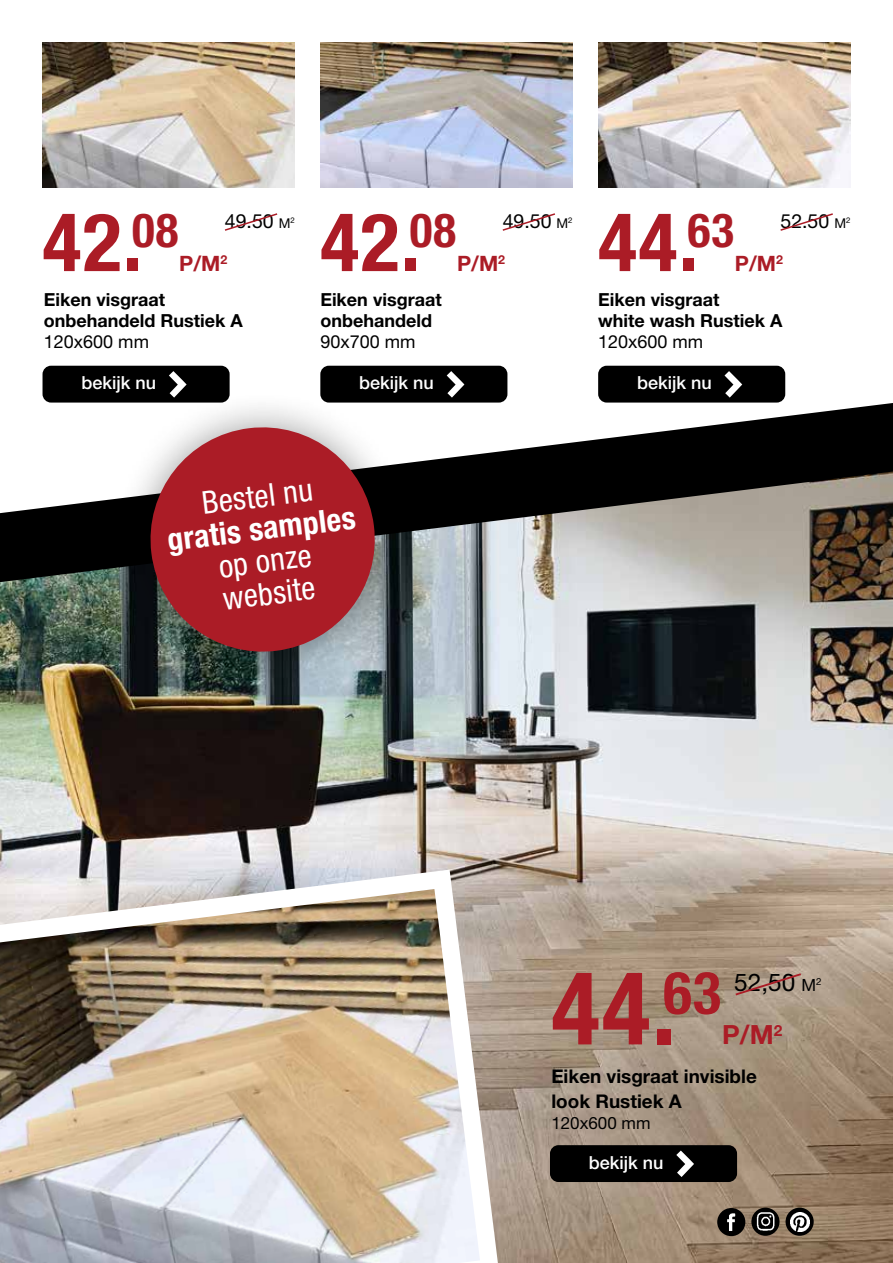
<style>
.page{position:relative;width:893px;height:1263px;background:#fff}
.page>*{position:absolute;margin:0;border:0;box-sizing:border-box;transform-origin:0 0}
.t1{font:700 condensed 100.95px "Helvetica Neue";color:#ab1c26}
.t2{font:700 condensed 80.7px "Helvetica Neue";color:#ab1c26}
.t3{font:condensed 31.65px/32.5px "Helvetica Neue";color:#fff}
.t4{font:700 condensed 31.65px "Helvetica Neue";color:#fff}
.t5{font:700 26.55px "Helvetica Neue LT Std";color:#ab1c26}
.t6{font:24.3px "Helvetica Neue LT Std";color:#000}
.t7{font:700 21.15px "Helvetica Neue LT Std";color:#ab1c26}
.t8{font:19.5px "Helvetica Neue LT Std";color:#000}
.t9{font:700 18.9px/25.5px "Helvetica Neue LT Std";color:#000}
.t10{font:700 18px/21px "Helvetica Neue LT Std";color:#000}
.t11{font:500 18px "Helvetica Neue LT Std";color:#fff}
.t12{font:18px "Helvetica Neue LT Std";color:#000}
.t13{font:16.95px "Helvetica Neue LT Std";color:#000}
.s1{font-size:13.5px}
.s2{font-size:16.8px}
</style>
<div class="page">
<img style="left:0;top:582px;width:893px;height:681px">
<img style="left:0;top:860px;width:509px;height:403px">
<div style="left:550px;top:1145px;width:187px;height:37px;background:#000;border-radius:9px"></div>
<svg style="left:676px;top:1150px;width:18px;height:27px"></svg>
<svg style="left:733px;top:972px;width:70px;height:25px;background:#af9483"></svg>
<svg style="left:0;top:403px;width:893px;height:179px"></svg>
<img style="left:717px;top:1208px;width:28px;height:28px;border-radius:14px">
<div style="left:751px;top:1208px;width:28px;height:28px;background:#000;border-radius:50%"></div>
<img style="left:754px;top:1211px;width:23px;height:22px">
<svg style="left:786px;top:1208px;width:28px;height:28px"></svg>
<img style="left:790px;top:1212px;width:19px;height:19px">
<img style="left:43px;top:43px;width:252px;height:145px">
<img style="left:320px;top:43px;width:253px;height:145px">
<img style="left:598px;top:43px;width:252px;height:145px">
<div style="left:43px;top:366px;width:187px;height:37px;background:#000;border-radius:9px"></div>
<svg style="left:169px;top:371px;width:18px;height:19px"></svg>
<div style="left:320px;top:366px;width:187px;height:37px;background:#000;border-radius:9px"></div>
<svg style="left:447px;top:371px;width:17px;height:27px"></svg>
<div style="left:598px;top:366px;width:187px;height:37px;background:#000;border-radius:9px"></div>
<svg style="left:724px;top:371px;width:18px;height:27px"></svg>
<svg style="left:224px;top:213px;width:54px;height:18px"></svg>
<svg style="left:502px;top:213px;width:53px;height:18px"></svg>
<svg style="left:780px;top:213px;width:53px;height:18px"></svg>
<div style="left:113px;top:390px;width:299px;height:299px;background:#000;opacity:.4"></div>
<svg style="left:144px;top:421px;width:237px;height:237px;background:#a44148"></svg>
<h2 class="t2" style="left:43px;top:194px;width:137px">42.<sup>08</sup></h2>
<h2 class="t2" style="left:320px;top:194px;width:137px">42.<sup>08</sup></h2>
<h2 class="t2" style="left:598px;top:194px;width:137px">44.<sup>63</sup></h2>
<p class="t8" style="left:225px;top:209px;width:71px">49.50 <span class="s1">M</span><sup>2</sup></p>
<p class="t8" style="left:503px;top:209px;width:71px">49.50 <span class="s1">M</span><sup>2</sup></p>
<p class="t8" style="left:780px;top:209px;width:71px">52.50 <span class="s1">M</span><sup>2</sup></p>
<p class="t7" style="left:179px;top:250px;width:50px">P/M<sup>2</sup></p>
<p class="t10" style="left:44px;top:289px;width:200px">Eiken visgraat onbehandeld Rustiek A</p>
<p class="t12" style="left:44px;top:331px;width:107px">120x600 mm</p>
<p class="t7" style="left:457px;top:250px;width:50px">P/M<sup>2</sup></p>
<p class="t7" style="left:735px;top:250px;width:50px">P/M<sup>2</sup></p>
<p class="t10" style="left:320px;top:289px;width:123px">Eiken visgraat onbehandeld</p>
<p class="t12" style="left:320px;top:331px;width:97px">90x700 mm</p>
<p class="t10" style="left:598px;top:289px;width:186px">Eiken visgraat<br>white wash Rustiek A</p>
<p class="t12" style="left:598px;top:331px;width:107px">120x600 mm</p>
<p class="t11" style="left:81px;top:372px;width:76px">bekijk nu</p>
<p class="t11" style="left:359px;top:372px;width:76px">bekijk nu</p>
<p class="t11" style="left:637px;top:372px;width:76px">bekijk nu</p>
<h3 class="t3" style="left:200px;top:487px;width:113px;rotate:-7deg">Bestel nu</h3>
<h3 class="t4" style="left:165px;top:521px;width:191px;rotate:-7deg">gratis samples</h3>
<h3 class="t3" style="left:217px;top:550px;width:95px;rotate:-7deg">op onze website</h3>
<h1 class="t1" style="left:551px;top:947px;width:171px">44.<sup>63</sup></h1>
<h3 class="t6" style="left:734px;top:968px;width:89px">52,50 <span class="s2">M</span><sup>2</sup></h3>
<h3 class="t5" style="left:722px;top:1018px;width:62px">P/M<sup>2</sup></h3>
<p class="t9" style="left:551px;top:1063px;width:207px">Eiken visgraat invisible look Rustiek A</p>
<p class="t13" style="left:551px;top:1113px;width:101px">120x600 mm</p>
<p class="t11" style="left:589px;top:1151px;width:76px">bekijk nu</p>
</div>
